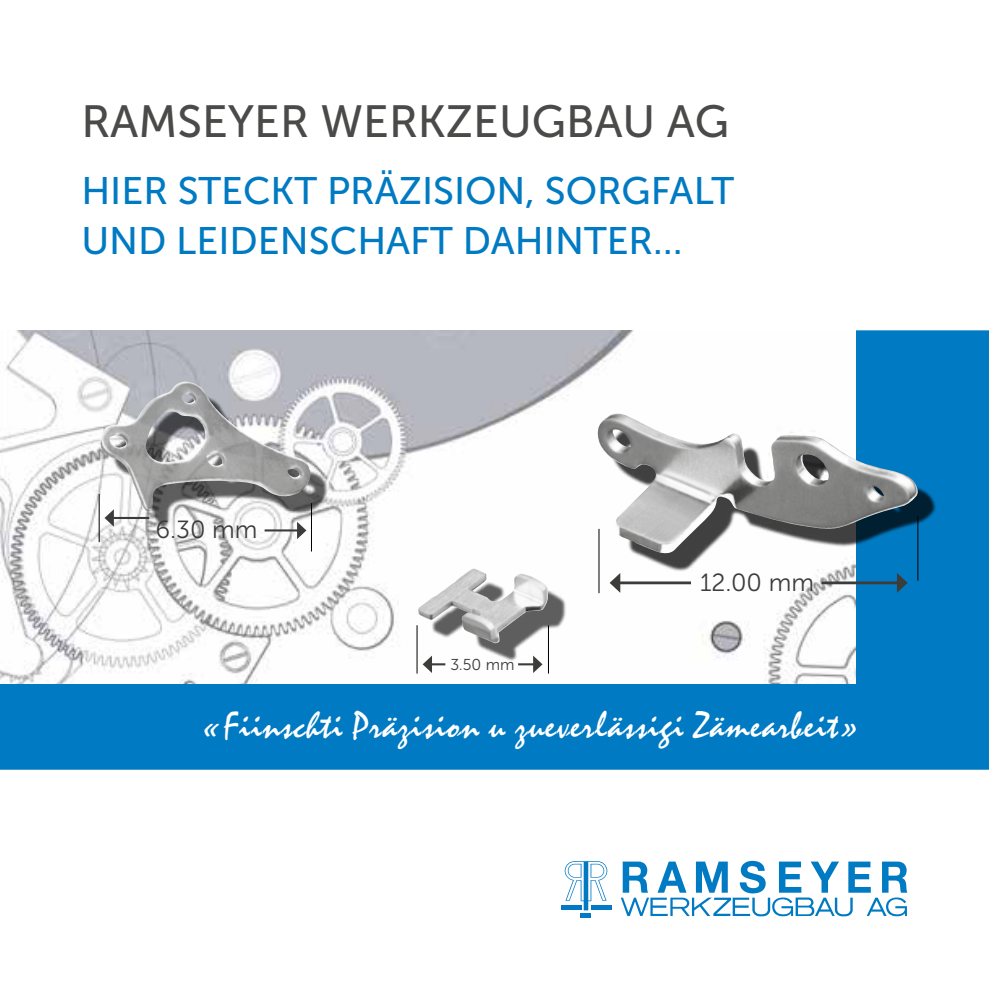
<style>
.page{position:relative;width:989px;height:989px;background:#fff}
.page>*{position:absolute;margin:0;border:0;box-sizing:border-box;transform-origin:0 0}
.t1{font:45px "Museo Sans 500";color:#4a4a49}
.t2{font:38.25px/49.5px "Museo Sans 500";color:#007ac2}
.t3{font:36px "Mistral";letter-spacing:.025em;color:#fff}
.t4{font:24.75px "Museo Sans 300";color:#3c3c3b}
.t5{font:15.75px "Museo Sans 300";color:#3c3c3b}
</style>
<div class="page">
<div style="left:560px;top:905px;width:21px;height:5px;background:#007ac2"></div>
<div style="left:581px;top:912px;width:10px;height:5px;background:#007ac2"></div>
<div style="left:591px;top:905px;width:20px;height:5px;background:#007ac2"></div>
<svg style="left:564px;top:861px;width:43px;height:49px"></svg>
<svg style="left:621px;top:860px;width:286px;height:56px"></svg>
<div style="left:0;top:330px;width:989px;height:439px;background:#007ac2"></div>
<img style="left:0;top:330px;width:855px;height:353px">
<div style="left:610px;top:426px;width:326px;height:145px;background:#000;opacity:.75"></div>
<img style="left:597px;top:413px;width:321px;height:141px">
<hr style="left:821px;top:581px;width:77px;height:3px;background:#3c3c3b">
<svg style="left:897px;top:573px;width:10px;height:20px"></svg>
<hr style="left:917px;top:516px;width:1px;height:64px;background:#000">
<hr style="left:598px;top:529px;width:1px;height:64px;background:#000">
<hr style="left:618px;top:581px;width:73px;height:3px;background:#3c3c3b">
<svg style="left:609px;top:573px;width:11px;height:20px"></svg>
<div style="left:113px;top:394px;width:216px;height:135px;background:#000;opacity:.75"></div>
<img style="left:99px;top:381px;width:212px;height:130px">
<hr style="left:265px;top:529px;width:33px;height:2px;background:#3c3c3b">
<svg style="left:297px;top:522px;width:9px;height:17px"></svg>
<hr style="left:311px;top:503px;width:1px;height:48px;background:#000">
<hr style="left:99px;top:494px;width:1px;height:48px;background:#000">
<hr style="left:113px;top:517px;width:36px;height:2px;background:#3c3c3b">
<svg style="left:104px;top:509px;width:10px;height:17px"></svg>
<div style="left:431px;top:581px;width:135px;height:80px;background:#000;opacity:.75"></div>
<img style="left:418px;top:568px;width:130px;height:76px">
<svg style="left:422px;top:655px;width:23px;height:18px"></svg>
<hr style="left:548px;top:625px;width:1px;height:48px;background:#000">
<hr style="left:416px;top:625px;width:1px;height:48px;background:#000">
<svg style="left:518px;top:655px;width:24px;height:18px"></svg>
<p class="t1" style="left:81px;top:96px;width:649px">RAMSEYER WERKZEUGBAU AG</p>
<p class="t2" style="left:81px;top:166px;width:654px">HIER STECKT PRÄZISION, SORGFALT<br>UND LEIDENSCHAFT DAHINTER…</p>
<p class="t4" style="left:156px;top:516px;width:103px">6.30 mm</p>
<p class="t5" style="left:450px;top:655px;width:66px">3.50 mm</p>
<p class="t4" style="left:700px;top:569px;width:115px">12.00 mm</p>
<p class="t3" style="left:200px;top:705px;width:662px">«Fiinschti Präzision u zueverlässigi Zämearbeit»</p>
</div>
